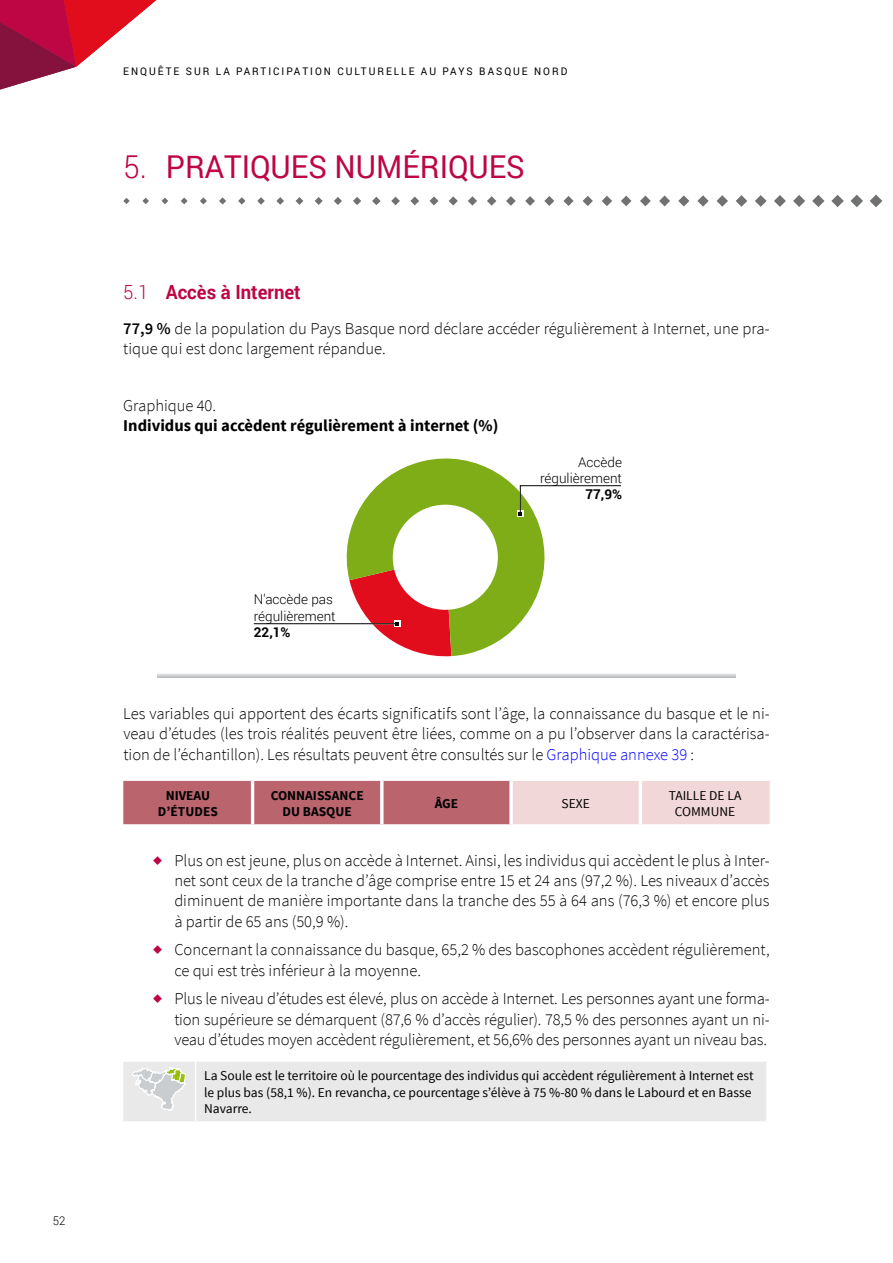
<style>
.page{position:relative;width:893px;height:1263px;background:#fff}
.page>*{position:absolute;margin:0;border:0;box-sizing:border-box;transform-origin:0 0}
.t1{font:31.5px "Roboto";color:#bd0643;scale:.95 1}
.t2{font:700 19.5px "Roboto";color:#bd0643;scale:.95 1}
.t3{font:300 16.5px/20.2px "Source Sans Pro";color:#000;text-align:justify}
.t4{font:700 16.5px "Source Sans Pro";color:#000}
.t5{font:13.5px/16.2px "Source Sans Pro";color:#000;text-align:center}
.t6{font:300 13.5px/16.2px "Roboto";color:#000;text-align:right}
.t7{font:700 13.5px/16.2px "Source Sans Pro";color:#000;text-align:center}
.t8{font:700 13.5px "Roboto";color:#000}
.t9{font:300 12px "Roboto";color:#000;scale:.95 1}
.t10{font:10.5px "Roboto";letter-spacing:.2em;color:#000;scale:.95 1}
.s1{font-weight:300}
.s2{font-weight:600}
.s3{color:#00f}
</style>
<div class="page">
<svg style="left:0;top:0;width:157px;height:90px"></svg>
<svg style="left:157px;top:673px;width:579px;height:5px"></svg>
<hr style="left:254px;top:623px;width:143px;height:1px;background:#000">
<svg style="left:337px;top:458px;width:284px;height:199px"></svg>
<svg style="left:123px;top:781px;width:647px;height:43px;background:#d09298"></svg>
<hr style="left:251px;top:781px;width:3px;height:43px;background:#fff">
<svg style="left:380px;top:781px;width:4px;height:43px"></svg>
<svg style="left:509px;top:781px;width:4px;height:43px"></svg>
<hr style="left:639px;top:781px;width:3px;height:43px;background:#fff">
<div style="left:123px;top:1062px;width:643px;height:59px;background:#e9e9ea"></div>
<svg style="left:123px;top:198px;width:7px;height:6px"></svg>
<svg style="left:142px;top:198px;width:7px;height:6px"></svg>
<svg style="left:162px;top:198px;width:6px;height:6px"></svg>
<svg style="left:181px;top:197px;width:7px;height:7px"></svg>
<svg style="left:200px;top:197px;width:7px;height:7px"></svg>
<svg style="left:219px;top:197px;width:7px;height:8px"></svg>
<svg style="left:238px;top:197px;width:7px;height:8px"></svg>
<svg style="left:257px;top:197px;width:8px;height:8px"></svg>
<svg style="left:276px;top:197px;width:8px;height:8px"></svg>
<svg style="left:296px;top:197px;width:7px;height:8px"></svg>
<svg style="left:315px;top:197px;width:8px;height:8px"></svg>
<svg style="left:334px;top:197px;width:8px;height:8px"></svg>
<svg style="left:353px;top:197px;width:8px;height:8px"></svg>
<svg style="left:372px;top:197px;width:9px;height:8px"></svg>
<svg style="left:391px;top:197px;width:9px;height:8px"></svg>
<svg style="left:410px;top:197px;width:9px;height:8px"></svg>
<svg style="left:429px;top:196px;width:9px;height:9px"></svg>
<svg style="left:449px;top:196px;width:9px;height:10px"></svg>
<svg style="left:468px;top:196px;width:9px;height:10px"></svg>
<svg style="left:487px;top:196px;width:9px;height:10px"></svg>
<svg style="left:506px;top:196px;width:10px;height:10px"></svg>
<svg style="left:525px;top:196px;width:10px;height:10px"></svg>
<svg style="left:544px;top:196px;width:10px;height:10px"></svg>
<svg style="left:563px;top:196px;width:11px;height:10px"></svg>
<svg style="left:583px;top:196px;width:10px;height:10px"></svg>
<svg style="left:602px;top:196px;width:10px;height:10px"></svg>
<svg style="left:621px;top:196px;width:10px;height:10px"></svg>
<svg style="left:640px;top:196px;width:11px;height:10px"></svg>
<svg style="left:659px;top:195px;width:11px;height:11px"></svg>
<svg style="left:678px;top:195px;width:11px;height:11px"></svg>
<svg style="left:697px;top:195px;width:12px;height:12px"></svg>
<svg style="left:716px;top:195px;width:12px;height:12px"></svg>
<svg style="left:736px;top:195px;width:11px;height:12px"></svg>
<svg style="left:755px;top:195px;width:12px;height:12px"></svg>
<svg style="left:774px;top:195px;width:12px;height:12px"></svg>
<svg style="left:793px;top:195px;width:12px;height:12px"></svg>
<svg style="left:812px;top:195px;width:12px;height:12px"></svg>
<svg style="left:831px;top:195px;width:13px;height:12px"></svg>
<svg style="left:850px;top:195px;width:13px;height:12px"></svg>
<svg style="left:870px;top:195px;width:12px;height:12px"></svg>
<p class="t9" style="left:53px;top:1212px;width:15px">52</p>
<p class="t10" style="left:123px;top:64px;width:469px">ENQUÊTE SUR LA PARTICIPATION CULTURELLE AU PAYS BASQUE NORD</p>
<h1 class="t1" style="left:123px;top:144px;width:424px"><span class="s1">5.</span> PRATIQUES NUMÉRIQUES</h1>
<p class="t2" style="left:123px;top:278px;width:188px"><span class="s1">5.1</span> Accès à Internet</p>
<p class="t3" style="left:123px;top:318px;width:648px"><span class="s2">77,9 %</span> de la population du Pays Basque nord déclare accéder régulièrement à Internet, une pra&shy;tique qui est donc largement répandue.</p>
<p class="t3" style="left:123px;top:395px;width:94px">Graphique 40.</p>
<p class="t4" style="left:123px;top:415px;width:377px">Individus qui accèdent régulièrement à internet (%)</p>
<p class="t6" style="left:254px;top:591px;width:83px;text-align:left">N'accède pas régulièrement</p>
<p class="t8" style="left:254px;top:622px;width:38px">22,1%</p>
<p class="t6" style="left:540px;top:454px;width:83px">Accède régulièrement</p>
<p class="t8" style="left:585px;top:485px;width:38px">77,9%</p>
<p class="t3" style="left:123px;top:704px;width:648px">Les variables qui apportent des écarts significatifs sont l’âge, la connaissance du basque et le ni&shy;veau d’études (les trois réalités peuvent être liées, comme on a pu l’observer dans la caractérisa&shy;tion de l’échantillon). Les résultats peuvent être consultés sur le <span class="s3">Graphique annexe 39</span> :</p>
<p class="t7" style="left:158px;top:787px;width:61px">NIVEAU<br>D’ÉTUDES</p>
<p class="t7" style="left:271px;top:787px;width:95px">CONNAISSANCE<br>DU BASQUE</p>
<p class="t7" style="left:435px;top:795px;width:25px">ÂGE</p>
<p class="t5" style="left:562px;top:795px;width:30px">SEXE</p>
<p class="t5" style="left:669px;top:787px;width:74px">TAILLE DE LA<br>COMMUNE</p>
<p class="t3" style="left:174px;top:850px;width:597px;text-indent:-21px"><sup>◆</sup> Plus on est jeune, plus on accède à Internet. Ainsi, les individus qui accèdent le plus à Inter&shy;net sont ceux de la tranche d’âge comprise entre 15 et 24 ans (97,2 %). Les niveaux d’accès diminuent de manière importante dans la tranche des 55 à 64 ans (76,3 %) et encore plus à partir de 65 ans (50,9 %).</p>
<p class="t3" style="left:174px;top:940px;width:597px;text-indent:-21px"><sup>◆</sup> Concernant la connaissance du basque, 65,2 % des bascophones accèdent régulièrement, ce qui est très inférieur à la moyenne.</p>
<p class="t3" style="left:174px;top:989px;width:597px;text-indent:-21px"><sup>◆</sup> Plus le niveau d’études est élevé, plus on accède à Internet. Les personnes ayant une forma&shy;tion supérieure se démarquent (87,6 % d’accès régulier). 78,5 % des personnes ayant un ni&shy;veau d’études moyen accèdent régulièrement, et 56,6% des personnes ayant un niveau bas.</p>
<p class="t5" style="left:204px;top:1068px;width:551px;text-align:left">La Soule est le territoire où le pourcentage des individus qui accèdent régulièrement à Internet est le plus bas (58,1 %). En revancha, ce pourcentage s’élève à 75 %-80 % dans le Labourd et en Basse<br>Navarre.</p>
</div>
